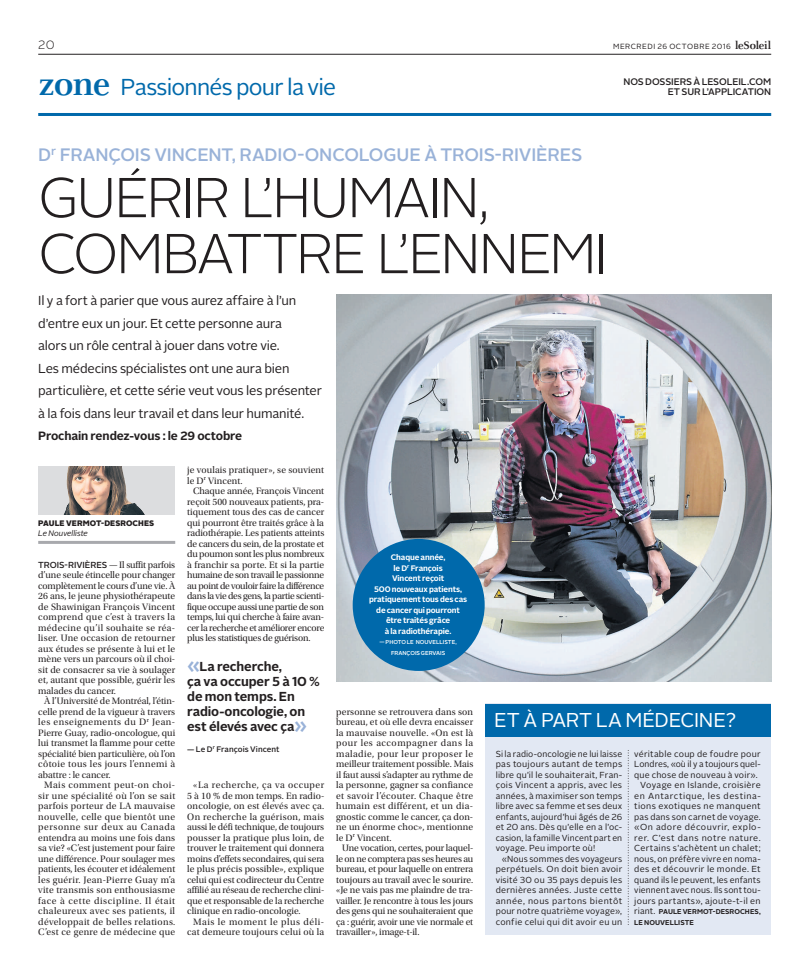
<style>
.page{position:relative;width:792px;height:971px;background:#fff}
.page>*{position:absolute;margin:0;border:0;box-sizing:border-box;transform-origin:0 0}
.t1{font:300 56px/56px "Alright Sans";letter-spacing:-.04em;color:#231f20}
.t2{font:23px "Alright Sans";letter-spacing:-.035em;color:#0069ab}
.t3{font:20px "Alright Sans";letter-spacing:-.015em;color:#fff}
.t4{font:500 18px "Alright Sans";letter-spacing:-.01em;color:#99b2d8}
.t5{font:13px/22.5px "Alright Sans";letter-spacing:-.015em;color:#231f20}
.t6{font:700 13px/15px "Alright Sans";letter-spacing:-.01em;color:#231f20}
.t7{font:700 12px "Alright Sans";letter-spacing:-.01em;color:#231f20}
.t8{font:300 12px "Alright Sans";color:#231f20}
.t9{font:9.8px/10.5px "Utopia Std Subh";letter-spacing:.01em;color:#231f20;text-align:justify}
.t10{font:500 9.5px/9.5px "Alright Sans";letter-spacing:-.01em;color:#231f20;text-align:right}
.t11{font:8.8px/10.5px "Alright Sans";letter-spacing:.025em;color:#231f20;text-align:justify}
.t12{font:8.8px "Alright Sans";letter-spacing:.05em;color:#231f20}
.t13{font:8.8px "Alright Sans";letter-spacing:.005em;color:#231f20}
.t14{font:8.8px "Alright Sans";letter-spacing:.055em;color:#231f20}
.t15{font:700 8px/10.5px "Alright Sans";letter-spacing:-.015em;color:#fff;text-align:center}
.t16{font:900 8px "Alright Sans";letter-spacing:.01em;color:#231f20}
.t17{font:500 8px "Alright Sans";letter-spacing:.005em;color:#231f20}
.t18{font:italic 8px "Alright Sans";letter-spacing:-.01em;color:#231f20}
.t19{font:7.5px "Alright Sans";letter-spacing:.06em;color:#231f20}
.t20{font:700 7px/10.5px "Alright Sans";letter-spacing:.005em;color:#231f20}
.t21{font:500 5.7px/10.5px "Alright Sans";letter-spacing:-.005em;color:#fff;text-align:center}
.s1{font-family:"Celeste OT";font-weight:700;font-size:12px}
.s2{font-family:"Celeste OT";font-weight:700;font-size:37px}
.s3{font-family:"Alright Sans";font-weight:500;font-size:8.8px}
.s4{font-size:20px;color:#99b2d8}
.s5{font-weight:400;font-size:8.8px}
</style>
<div class="page">
<hr style="left:38px;top:541px;width:137px;height:3px;background:#a8a9ad">
<img style="left:38px;top:466px;width:137px;height:49px">
<div style="left:485px;top:704px;width:286px;height:231px;background:#e2e8f3"></div>
<svg style="left:628px;top:750px;width:1px;height:175px"></svg>
<div style="left:485px;top:704px;width:286px;height:32px;background:#0069ab"></div>
<img style="left:336px;top:294px;width:435px;height:388px">
<div style="left:353px;top:539px;width:132px;height:132px;background:#0069ab;border-radius:50%"></div>
<hr style="left:38px;top:113px;width:733px;height:3px;background:#0069ab">
<hr style="left:38px;top:54px;width:733px;height:1px;background:#231f20">
<p class="t8" style="left:38px;top:41px;width:18px">20</p>
<p class="t19" style="left:613px;top:42px;width:160px">MERCREDI 26 OCTOBRE 2016 <span class="s1">leSoleil</span></p>
<p class="t10" style="left:623px;top:77px;width:149px">NOS DOSSIERS À LESOLEIL.COM<br>ET SUR L’APPLICATION</p>
<h2 class="t2" style="left:38px;top:73px;width:300px"><span class="s2">zone</span> Passionnés pour la vie</h2>
<h3 class="t4" style="left:38px;top:144px;width:546px">D<sup>r</sup> FRANÇOIS VINCENT, RADIO-ONCOLOGUE À TROIS-RIVIÈRES</h3>
<h1 class="t1" style="left:38px;top:176px;width:571px">GUÉRIR L’HUMAIN,<br>COMBATTRE L’ENNEMI</h1>
<p class="t5" style="left:38px;top:289px;width:285px">Il y a fort à parier que vous aurez affaire à l’un d’entre eux un jour. Et cette personne aura<br>alors un rôle central à jouer dans votre vie.<br>Les médecins spécialistes ont une aura bien particulière, et cette série veut vous les présenter à la fois dans leur travail et dans leur humanité.</p>
<p class="t7" style="left:38px;top:432px;width:206px">Prochain rendez-vous : le 29 octobre</p>
<p class="t16" style="left:38px;top:518px;width:118px">PAULE VERMOT-DESROCHES</p>
<p class="t18" style="left:38px;top:530px;width:51px">Le Nouvelliste</p>
<p class="t9" style="left:38px;top:560px;width:139px"><span class="s3">TROIS-RIVIÈRES</span> — Il suffit parfois d’une seule étincelle pour changer complètement le cours d’une vie. À 26 ans, le jeune physiothérapeute de Shawinigan François Vincent comprend que c’est à travers la médecine qu’il souhaite se réa&shy;liser. Une occasion de retourner aux études se présente à lui et le mène vers un parcours où il choi&shy;sit de consacrer sa vie à soulager et, autant que possible, guérir les malades du cancer.</p>
<p class="t9" style="left:38px;top:697px;width:139px;text-indent:6px">À l’Université de Montréal, l’étin&shy;celle prend de la vigueur à travers les enseignements du D<sup>r</sup> Jean-Pierre Guay, radio-oncologue, qui lui transmet la flamme pour cette spécialité bien particulière, où l’on côtoie tous les jours l’ennemi à abattre : le cancer.</p>
<p class="t9" style="left:38px;top:781px;width:139px;text-indent:6px">Mais comment peut-on choi&shy;sir une spécialité où l’on se sait parfois porteur de LA mauvaise nouvelle, celle que bientôt une personne sur deux au Canada entendra au moins une fois dans sa vie? «C’est justement pour faire une différence. Pour soulager mes patients, les écouter et idéalement les guérir. Jean-Pierre Guay m’a vite transmis son enthousiasme face à cette discipline. Il était chaleureux avec ses patients, il développait de belles relations.<br>C’est ce genre de médecine que</p>
<p class="t9" style="left:187px;top:466px;width:138px">je voulais pratiquer», se souvient le D<sup>r</sup> Vincent.</p>
<p class="t9" style="left:187px;top:487px;width:139px;text-indent:6px">Chaque année, François Vincent reçoit 500 nouveaux patients, pra&shy;tiquement tous des cas de cancer qui pourront être traités grâce à la radiothérapie. Les patients atteints de cancers du sein, de la prostate et du poumon sont les plus nombreux à franchir sa porte. Et si la partie humaine de son travail le passionne au point de vouloir faire la différence dans la vie des gens, la partie scienti&shy;fique occupe aussi une partie de son temps, lui qui cherche à faire avan&shy;cer la recherche et améliorer encore plus les statistiques de guérison.</p>
<h3 class="t6" style="left:187px;top:660px;width:134px"><span class="s4">«</span>La recherche,<br>ça va occuper 5 à 10 % de mon temps. En radio-oncologie, on est élevés avec ça<span class="s4">»</span></h3>
<p class="t17" style="left:187px;top:745px;width:94px">— Le D<sup>r</sup> François Vincent</p>
<p class="t9" style="left:187px;top:781px;width:139px;text-indent:6px">«La recherche, ça va occuper 5 à 10 % de mon temps. En radio&shy;oncologie, on est élevés avec ça.<br>On recherche la guérison, mais aussi le défi technique, de toujours pousser la pratique plus loin, de trouver le traitement qui donnera moins d’effets secondaires, qui sera le plus précis possible», explique celui qui est codirecteur du Centre affilié au réseau de recherche clini&shy;que et responsable de la recherche clinique en radio-oncologie.</p>
<p class="t9" style="left:187px;top:917px;width:139px;text-align:right">Mais le moment le plus déli&shy;cat demeure toujours celui où la</p>
<p class="t15" style="left:369px;top:553px;width:100px">Chaqueannée,<br>leD<sup>r</sup> François<br>Vincent reçoit<br>500 nouveauxpatients, pratiquement tousdes cas decancerquipourront être traités grâce àlaradiothérapie.</p>
<p class="t21" style="left:380px;top:637px;width:79px">—PHOTO LE NOUVELLISTE,<br>FRANÇOISGERVAIS</p>
<p class="t9" style="left:336px;top:707px;width:139px">personne se retrouvera dans son bureau, et où elle devra encaisser la mauvaise nouvelle. «On est là pour les accompagner dans la maladie, pour leur proposer le meilleur traitement possible. Mais il faut aussi s’adapter au rythme de la personne, gagner sa confiance et savoir l’écouter. Chaque être humain est différent, et un dia&shy;gnostic comme le cancer, ça don&shy;ne un énorme choc», mentionne le D<sup>r</sup> Vincent.</p>
<p class="t9" style="left:336px;top:844px;width:139px;text-indent:6px">Une vocation, certes, pour laquel&shy;le on ne comptera pas ses heures au bureau, et pour laquelle on entrera toujours au travail avec le sourire. «Je ne vais pas me plaindre de tra&shy;vailler. Je rencontre à tous les jours des gens qui ne souhaiteraient que ça : guérir, avoir une vie normale et travailler», image-t-il.</p>
<h3 class="t3" style="left:494px;top:708px;width:243px">ET À PART LA MÉDECINE?</h3>
<p class="t11" style="left:496px;top:748px;width:128px">Si la radio-oncologie ne lui laisse pas toujours autant de temps libre qu’il le souhaiterait, Fran&shy;çois Vincent a appris, avec les années, à maximiser son temps libre avec sa femme et ses deux enfants, aujourd’hui âgés de 26 et 20 ans. Dès qu’elle en a l’oc&shy;casion, la famille Vincent part en voyage. Peu importe où!</p>
<p class="t11" style="left:496px;top:853px;width:128px;text-indent:6px">«Nous sommes des voyageurs perpétuels. On doit bien avoir visité 30 ou 35 pays depuis les dernières années. Juste cette année, nous partons bientôt pour notre quatrième voyage», confie celui qui dit avoir eu un</p>
<p class="t11" style="left:634px;top:748px;width:128px">véritable coup de foudre pour</p>
<p class="t13" style="left:634px;top:759px;width:128px">Londres, «où il y a toujours quel-</p>
<p class="t11" style="left:634px;top:769px;width:125px">que chose de nouveau à voir».</p>
<p class="t11" style="left:640px;top:780px;width:122px">Voyage en Islande, croisière</p>
<p class="t14" style="left:634px;top:790px;width:128px">en Antarctique, les destina-</p>
<p class="t11" style="left:634px;top:801px;width:128px">tions exotiques ne manquent</p>
<p class="t11" style="left:634px;top:811px;width:128px">pas dans son carnet de voyage.</p>
<p class="t12" style="left:634px;top:822px;width:128px">«On adore découvrir, explo-</p>
<p class="t12" style="left:634px;top:832px;width:128px">rer. C’est dans notre nature.</p>
<p class="t11" style="left:634px;top:843px;width:128px">Certains s’achètent un chalet;</p>
<p class="t11" style="left:634px;top:853px;width:128px">nous, on préfère vivre en noma-</p>
<p class="t11" style="left:634px;top:864px;width:128px">des et découvrir le monde. Et</p>
<p class="t11" style="left:634px;top:874px;width:128px">quand ils le peuvent, les enfants</p>
<p class="t11" style="left:634px;top:885px;width:128px">viennent avec nous. Ils sont tou-</p>
<p class="t11" style="left:634px;top:895px;width:128px">jours partants», ajoute-t-il en</p>
<p class="t20" style="left:634px;top:907px;width:128px"><span class="s5">riant.</span> PAULE VERMOT-DESROCHES,<br>LE NOUVELLISTE</p>
</div>
